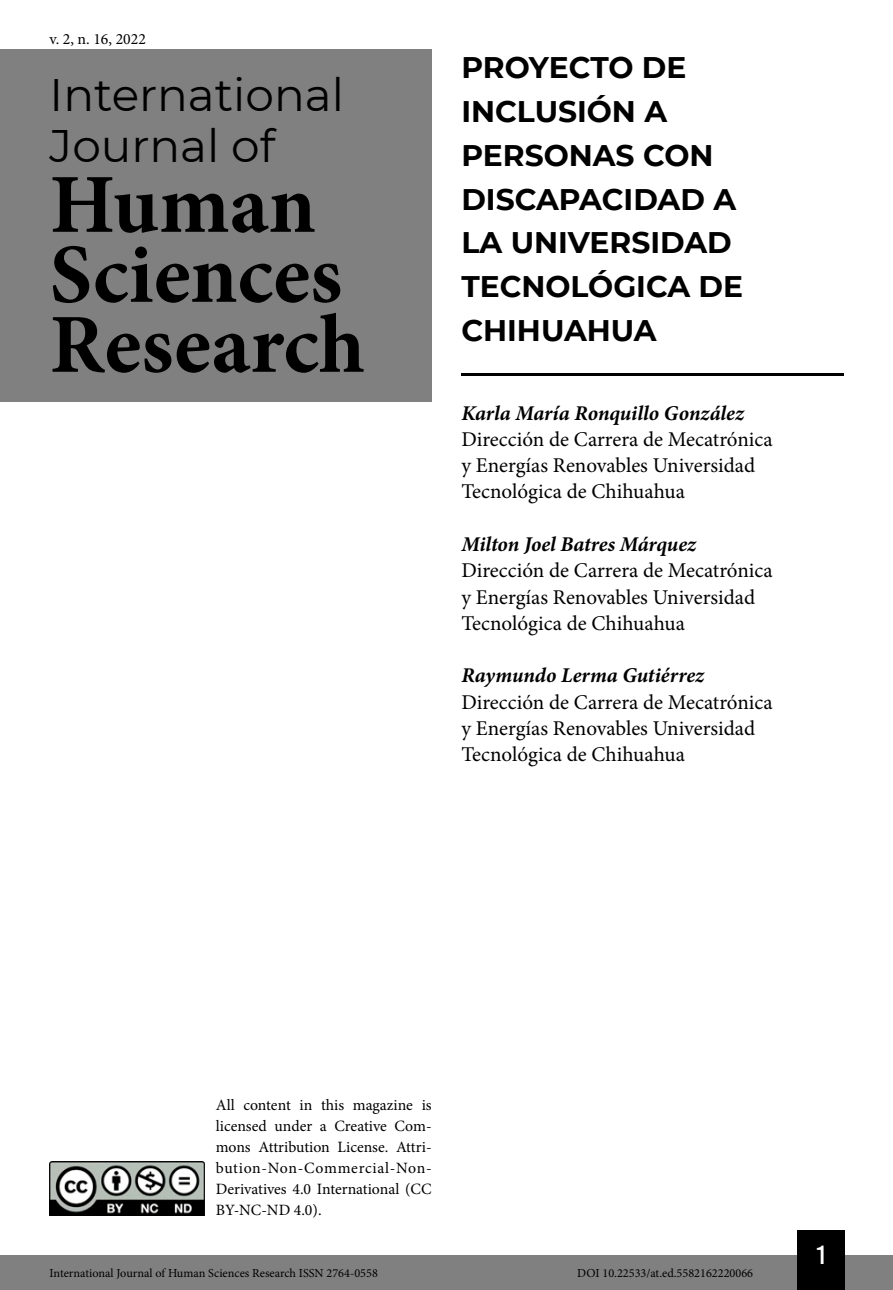
<style>
.page{position:relative;width:893px;height:1290px;background:#fff}
.page>*{position:absolute;margin:0;border:0;box-sizing:border-box;transform-origin:0 0}
.t1{font:700 84px/70px "Minion Pro";color:#000}
.t2{font:45.5px/50.8px "Montserrat";color:#000}
.Título_Artigo{font:700 29.75px/43.8px "Montserrat";color:#000}
.t3{font:26.25px "Bebas Kai";color:#fff}
.Infos_autor{font:21px/26.2px "Minion Pro";color:#000}
.Autor{font:italic 700 21px "Minion Pro";color:#000}
.t4{font:15.75px/21px "Minion Pro";color:#000;text-align:justify}
.t5{font:12.25px "Minion Pro";color:#000}
</style>
<div class="page">
<div style="left:0;top:1255px;width:893px;height:35px;background:#808080"></div>
<div style="left:797px;top:1230px;width:48px;height:60px;background:#000"></div>
<img style="left:50px;top:1161px;width:154px;height:54px">
<div style="left:0;top:50px;width:432px;height:352px;background:#808080"></div>
<hr style="left:461px;top:373px;width:382px;height:2px;background:#000">
<p class="t4" style="left:50px;top:28px;width:98px">v. 2, n. 16, 2022</p>
<h2 class="t2" style="left:50px;top:68px;width:296px">International<br>Journal of</h2>
<h1 class="t1" style="left:50px;top:169px;width:317px">Human<br>Sciences<br>Research</h1>
<p class="Título_Artigo" style="left:461px;top:44px;width:283px">PROYECTO DE<br>INCLUSIÓN A<br>PERSONAS CON<br>DISCAPACIDAD A<br>LA UNIVERSIDAD<br>TECNOLÓGICA DE<br>CHIHUAHUA</p>
<p class="Autor" style="left:461px;top:398px;width:284px">Karla María Ronquillo González</p>
<p class="Infos_autor" style="left:461px;top:426px;width:313px">Dirección de Carrera de Mecatrónica y Energías Renovables Universidad<br>Tecnológica de Chihuahua</p>
<p class="Autor" style="left:461px;top:529px;width:236px">Milton Joel Batres Márquez</p>
<p class="Infos_autor" style="left:461px;top:557px;width:313px">Dirección de Carrera de Mecatrónica y Energías Renovables Universidad<br>Tecnológica de Chihuahua</p>
<p class="Autor" style="left:461px;top:660px;width:244px">Raymundo Lerma Gutiérrez</p>
<p class="Infos_autor" style="left:461px;top:689px;width:313px">Dirección de Carrera de Mecatrónica y Energías Renovables Universidad<br>Tecnológica de Chihuahua</p>
<p class="t4" style="left:216px;top:1095px;width:217px">All content in this magazine is licensed under a Creative Com&shy;mons Attribution License. Attri&shy;bution-Non-Commercial-Non-Derivatives 4.0 International (CC BY-NC-ND 4.0).</p>
<p class="t5" style="left:50px;top:1265px;width:330px">International Journal of Human Sciences Research ISSN 2764-0558</p>
<p class="t5" style="left:577px;top:1265px;width:177px">DOI 10.22533/at.ed.5582162220066</p>
<p class="t3" style="left:817px;top:1241px;width:10px">1</p>
</div>
